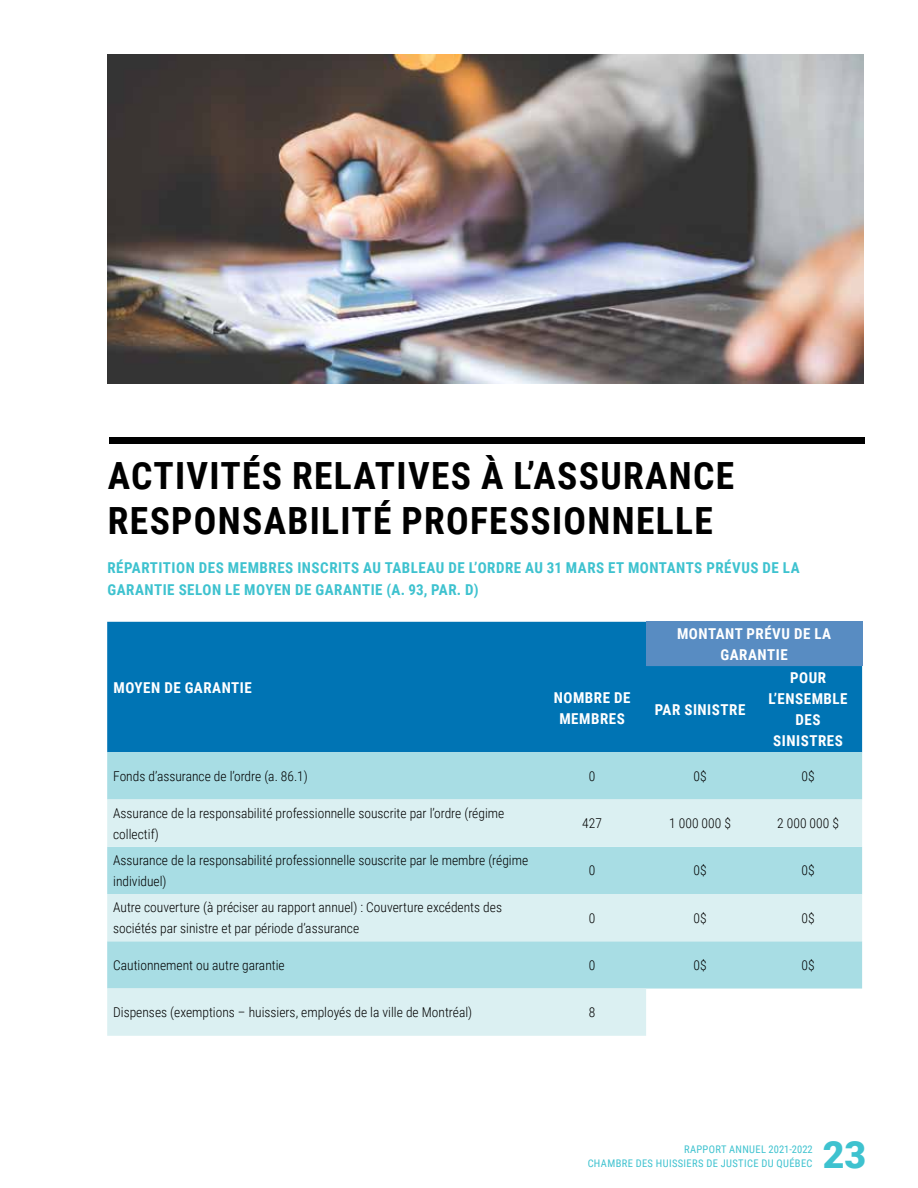
<style>
.page{position:relative;width:918px;height:1188px;background:#fff}
.page>*{position:absolute;margin:0;border:0;box-sizing:border-box;transform-origin:0 0}
.t1{font:700 37.5px/45px "Roboto Condensed";letter-spacing:.035em;color:#000}
.t2{font:900 37.5px "Roboto";color:#3ec2cf}
.t3{font:700 15px/21.6px "Roboto Condensed";letter-spacing:.035em;color:#3ec2cf}
.t4{font:700 15px/21px "Roboto Condensed";letter-spacing:.035em;color:#fff;text-align:center}
.t5{font:300 13.5px/21px "Roboto Condensed";color:#000}
.t6{font:10.5px/13.5px "Roboto Condensed";letter-spacing:.035em;color:#3ec2cf;text-align:right}
</style>
<div class="page">
<div style="left:107px;top:622px;width:755px;height:130px;background:#0074b4"></div>
<div style="left:646px;top:622px;width:216px;height:44px;background:#588cc2"></div>
<div style="left:107px;top:752px;width:755px;height:48px;background:#a8dde4"></div>
<svg style="left:107px;top:800px;width:755px;height:236px;background:#c8e9ed"></svg>
<div style="left:109px;top:437px;width:756px;height:7px;background:#000"></div>
<img style="left:107px;top:54px;width:756px;height:329px">
<h1 class="t1" style="left:108px;top:452px;width:628px">ACTIVITÉS RELATIVES À L’ASSURANCE<br>RESPONSABILITÉ PROFESSIONNELLE</h1>
<p class="t3" style="left:107px;top:556px;width:694px">RÉPARTITION DES MEMBRES INSCRITS AU TABLEAU DE L’ORDRE AU 31 MARS ET MONTANTS PRÉVUS DE LA<br>GARANTIE SELON LE MOYEN DE GARANTIE (A. 93, PAR. D)</p>
<p class="t4" style="left:113px;top:676px;width:140px">MOYEN DE GARANTIE</p>
<p class="t4" style="left:554px;top:687px;width:78px">NOMBRE DE<br>MEMBRES</p>
<p class="t4" style="left:677px;top:623px;width:156px">MONTANT PRÉVU DE LA<br>GARANTIE</p>
<p class="t4" style="left:655px;top:698px;width:92px">PAR SINISTRE</p>
<p class="t4" style="left:769px;top:667px;width:80px">POUR<br>L’ENSEMBLE<br>DES<br>SINISTRES</p>
<p class="t5" style="left:113px;top:765px;width:196px">Fonds d’assurance de l’ordre (a. 86.1)</p>
<p class="t5" style="left:589px;top:765px;width:8px">0</p>
<p class="t5" style="left:694px;top:765px;width:15px">0$</p>
<p class="t5" style="left:802px;top:765px;width:15px">0$</p>
<p class="t5" style="left:113px;top:802px;width:393px">Assurance de la responsabilité professionnelle souscrite par l’ordre (régime collectif)</p>
<p class="t5" style="left:582px;top:812px;width:21px">427</p>
<p class="t5" style="left:669px;top:812px;width:63px">1 000 000 $</p>
<p class="t5" style="left:777px;top:812px;width:63px">2 000 000 $</p>
<p class="t5" style="left:113px;top:849px;width:417px">Assurance de la responsabilité professionnelle souscrite par le membre (régime individuel)</p>
<p class="t5" style="left:589px;top:860px;width:8px">0</p>
<p class="t5" style="left:694px;top:860px;width:15px">0$</p>
<p class="t5" style="left:802px;top:860px;width:15px">0$</p>
<p class="t5" style="left:113px;top:896px;width:390px">Autre couverture (à préciser au rapport annuel) : Couverture excédents des sociétés par sinistre et par période d’assurance</p>
<p class="t5" style="left:589px;top:907px;width:8px">0</p>
<p class="t5" style="left:694px;top:907px;width:15px">0$</p>
<p class="t5" style="left:802px;top:907px;width:15px">0$</p>
<p class="t5" style="left:113px;top:954px;width:173px">Cautionnement ou autre garantie</p>
<p class="t5" style="left:589px;top:954px;width:8px">0</p>
<p class="t5" style="left:694px;top:954px;width:15px">0$</p>
<p class="t5" style="left:802px;top:954px;width:15px">0$</p>
<p class="t5" style="left:113px;top:1001px;width:361px">Dispenses (exemptions – huissiers, employés de la ville de Montréal)</p>
<p class="t5" style="left:589px;top:1001px;width:8px">8</p>
<p class="t6" style="left:588px;top:1142px;width:227px">RAPPORT ANNUEL 2021-2022<br>CHAMBRE DES HUISSIERS DE JUSTICE DU QUÉBEC</p>
<h1 class="t2" style="left:823px;top:1128px;width:45px">23</h1>
</div>
